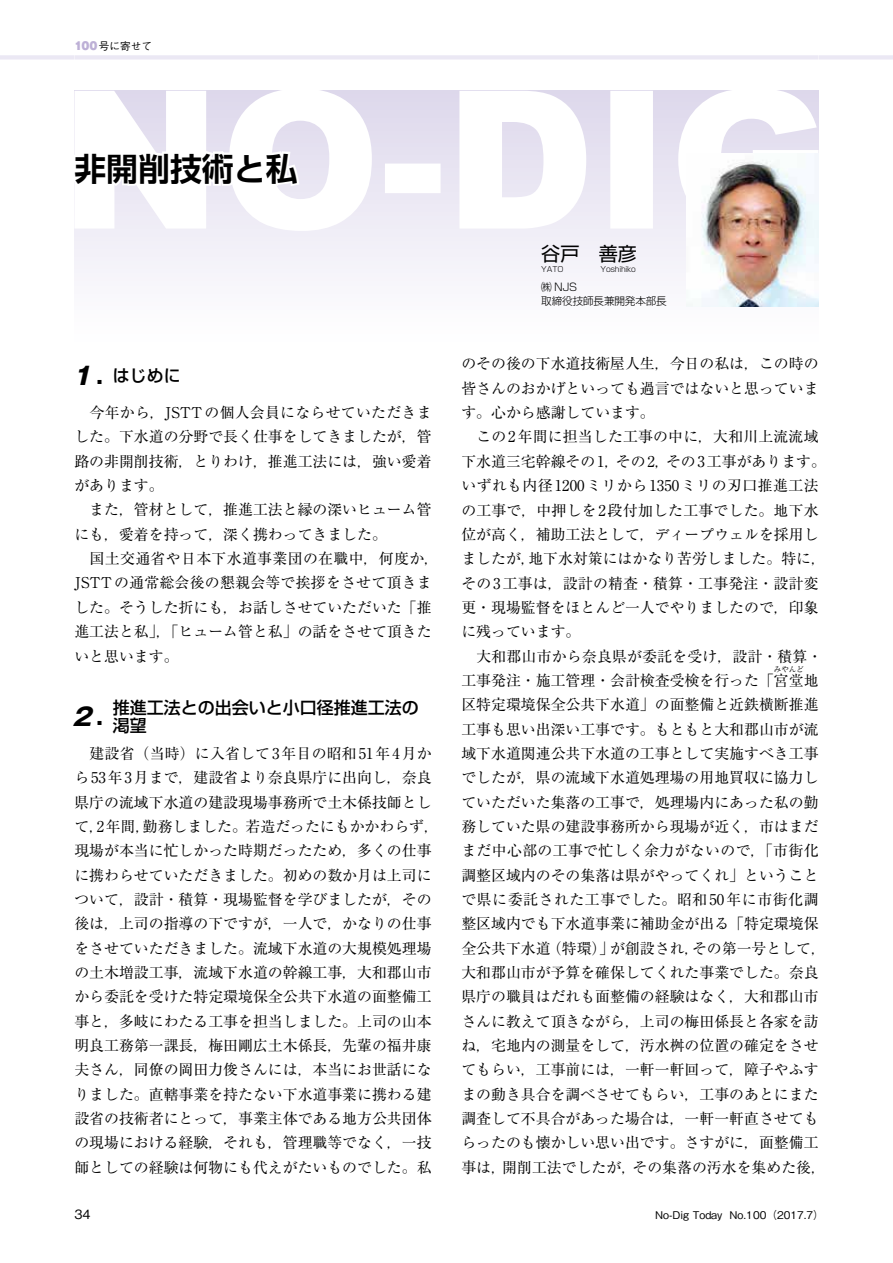
<style>
.page{position:relative;width:893px;height:1263px;background:#fff}
.page>*{position:absolute;margin:0;border:0;box-sizing:border-box;transform-origin:0 0}
.t1{font:700 31.95px "Shin Go De";color:#000}
.t2{font:19.2px "Shin Go Pro";color:#000}
.t3{font:500 16.95px "Shin Go Pro";color:#000}
.t4{font:14.85px/24.3px "Ryumin Pro";color:#000}
.t5{font:500 12.75px "Gothic BBB Pro";color:#000}
.t6{font:500 10.65px "Gothic BBB Pro";color:#000}
.t7{font:300 10.65px/13.8px "Shin Go Pro";letter-spacing:-.015em;color:#000}
.t8{font:300 7.5px "Shin Go Pro";letter-spacing:-.025em;color:#000}
.t9{font:7.5px "Ryumin Pro";color:#000}
.s1{font-family:"Gothic MB101 Ult";font-weight:400;color:#bdb0d6}
.s2{font-family:"Gothic MB101";font-weight:700;font-style:italic;font-size:24.45px}
.s3{font-family:"Gothic MB101";font-weight:700;font-size:22.35px}
</style>
<div class="page">
<div style="left:0;top:55px;width:893px;height:5px;background:#ebe8f4"></div>
<div style="left:74px;top:91px;width:745px;height:256px;background:#f8f7fb"></div>
<svg style="left:74px;top:90px;width:745px;height:135px"></svg>
<svg style="left:74px;top:136px;width:228px;height:53px"></svg>
<img style="left:687px;top:153px;width:132px;height:153px">
<p class="t6" style="left:74px;top:37px;width:79px"><span class="s1">100</span>号に寄せて</p>
<h1 class="t1" style="left:74px;top:147px;width:225px">非開削技術と私</h1>
<p class="t3" style="left:72px;top:362px;width:110px"><span class="s2">1</span><span class="s3">.</span> はじめに</p>
<p class="t4" style="left:74px;top:399px;width:366px">　今年から，JSTTの個人会員にならせていただきました。下水道の分野で長く仕事をしてきましたが，管路の非開削技術，とりわけ，推進工法には，強い愛着があります。<br>　また，管材として，推進工法と縁の深いヒューム管にも，愛着を持って，深く携わってきました。<br>　国土交通省や日本下水道事業団の在職中，何度か，<br>JSTTの通常総会後の懇親会等で挨拶をさせて頂きました。そうした折にも，お話しさせていただいた「推進工法と私」，「ヒューム管と私」の話をさせて頂きたいと思います。</p>
<p class="t3" style="left:113px;top:694px;width:308px">推進工法との出会いと小口径推進工法の</p>
<p class="t3" style="left:72px;top:712px;width:76px"><sup>2</sup><sup>.</sup> 渇望</p>
<p class="t4" style="left:74px;top:740px;width:366px">　建設省（当時）に入省して3年目の昭和51年4月から53年3月まで，建設省より奈良県庁に出向し，奈良県庁の流域下水道の建設現場事務所で土木係技師として，2年間，勤務しました。若造だったにもかかわらず，現場が本当に忙しかった時期だったため，多くの仕事に携わらせていただきました。初めの数か月は上司について，設計・積算・現場監督を学びましたが，その後は，上司の指導の下ですが，一人で，かなりの仕事をさせていただきました。流域下水道の大規模処理場の土木増設工事，流域下水道の幹線工事，大和郡山市から委託を受けた特定環境保全公共下水道の面整備工事と，多岐にわたる工事を担当しました。上司の山本明良工務第一課長，梅田剛広土木係長，先輩の福井康夫さん，同僚の岡田力俊さんには，本当にお世話になりました。直轄事業を持たない下水道事業に携わる建設省の技術者にとって，事業主体である地方公共団体の現場における経験，それも，管理職等でなく，一技師としての経験は何物にも代えがたいものでした。私</p>
<p class="t2" style="left:541px;top:238px;width:97px">谷戸　善彦</p>
<p class="t7" style="left:541px;top:279px;width:127px">㈱ NJS<br>取締役技師長兼開発本部長</p>
<p class="t8" style="left:541px;top:263px;width:96px">YATO　　　　　Yoshihiko</p>
<p class="t4" style="left:461px;top:351px;width:366px">のその後の下水道技術屋人生，今日の私は，この時の皆さんのおかげといっても過言ではないと思っています。心から感謝しています。<br>　この2年間に担当した工事の中に，大和川上流流域下水道三宅幹線その1，その2，その3工事があります。いずれも内径1200ミリから1350ミリの刃口推進工法の工事で，中押しを2段付加した工事でした。地下水位が高く，補助工法として，ディープウェルを採用しましたが，地下水対策にはかなり苦労しました。特に，その3工事は，設計の精査・積算・工事発注・設計変更・現場監督をほとんど一人でやりましたので，印象に残っています。<br>　大和郡山市から奈良県が委託を受け，設計・積算・工事発注・施工管理・会計検査受検を行った「宮堂地</p>
<p class="t9" style="left:774px;top:663px;width:31px">みやんど</p>
<p class="t4" style="left:461px;top:691px;width:366px">区特定環境保全公共下水道」の面整備と近鉄横断推進工事も思い出深い工事です。もともと大和郡山市が流域下水道関連公共下水道の工事として実施すべき工事でしたが，県の流域下水道処理場の用地買収に協力していただいた集落の工事で，処理場内にあった私の勤務していた県の建設事務所から現場が近く，市はまだまだ中心部の工事で忙しく余力がないので，「市街化調整区域内のその集落は県がやってくれ」ということで県に委託された工事でした。昭和50年に市街化調整区域内でも下水道事業に補助金が出る「特定環境保全公共下水道（特環）」が創設され，その第一号として，大和郡山市が予算を確保してくれた事業でした。奈良県庁の職員はだれも面整備の経験はなく，大和郡山市さんに教えて頂きながら，上司の梅田係長と各家を訪ね，宅地内の測量をして，汚水桝の位置の確定をさせてもらい，工事前には，一軒一軒回って，障子やふすまの動き具合を調べさせてもらい，工事のあとにまた調査して不具合があった場合は，一軒一軒直させてもらったのも懐かしい思い出です。さすがに，面整備工事は，開削工法でしたが，その集落の汚水を集めた後，</p>
<p class="t5" style="left:74px;top:1204px;width:18px">34</p>
<p class="t6" style="left:655px;top:1206px;width:170px">No-Dig Today No.100（2017.7）</p>
</div>
